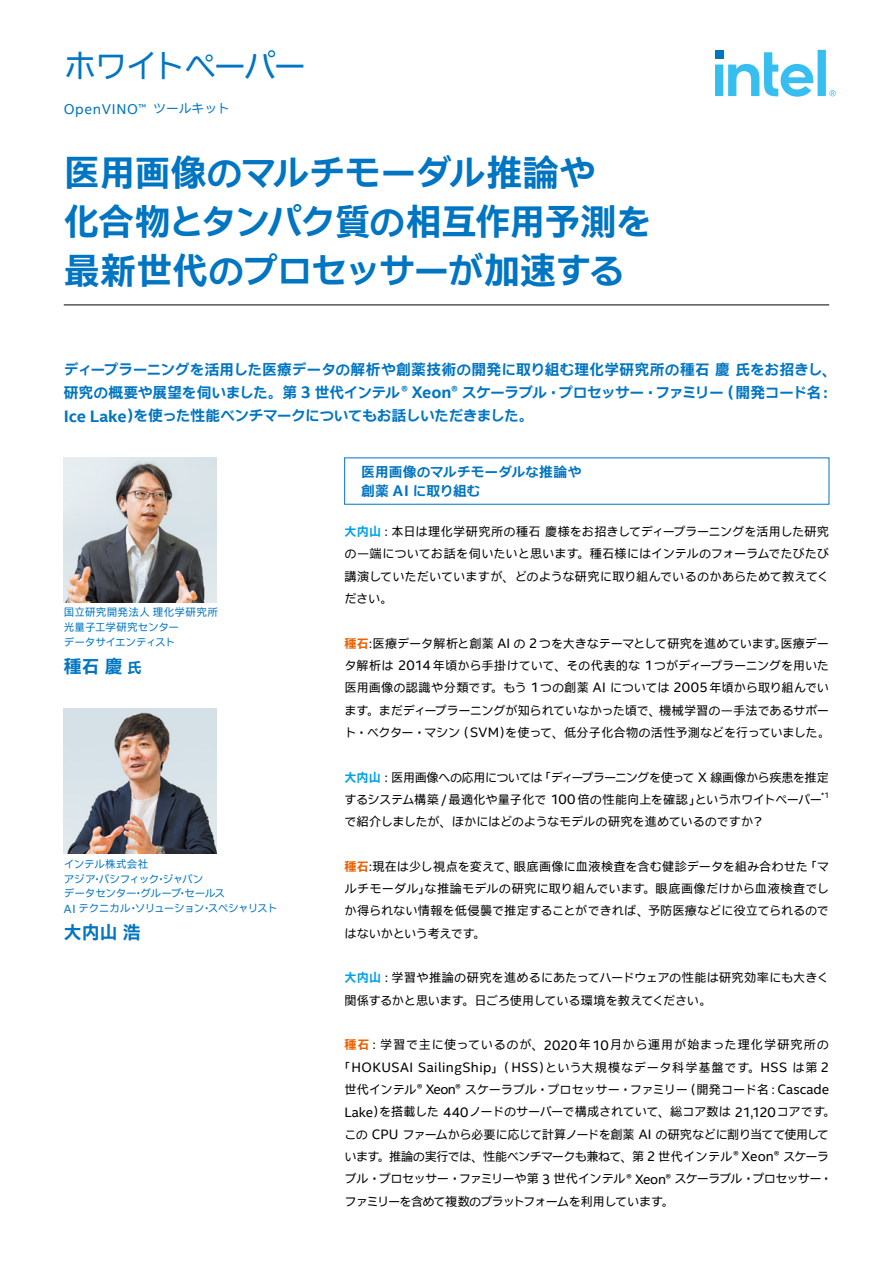
<style>
.page{position:relative;width:893px;height:1263px;background:#fff}
.page>*{position:absolute;margin:0;border:0;box-sizing:border-box;transform-origin:0 0}
.t1{font:700 36.15px/48.9px "Intel Clear Jpn";letter-spacing:-.03em;color:#0075c2}
.t2{font:33px "Intel Clear Jpn";letter-spacing:-.09em;color:#0075c2}
.t3{font:700 18px "Intel Clear Jpn";color:#0075c2}
.t4{font:700 14.85px/23.4px "Intel Clear Jpn";letter-spacing:-.025em;color:#0075c2}
.t5{font:14.25px "Intel Clear";letter-spacing:.045em;color:#0075c2}
.t6{font:700 13.8px/19.2px "Intel Clear Jpn";color:#0075c2}
.t7{font:13.65px "Intel Clear";letter-spacing:.03em;color:#000}
.t8{font:12.15px/22.4px "Intel Clear Jpn";letter-spacing:-.025em;color:#000;text-align:justify}
.t9{font:12.15px/22.4px "Intel Clear Jpn";letter-spacing:-.045em;color:#000}
.t10{font:12.15px "Intel Clear Jpn";letter-spacing:.055em;color:#000}
.t11{font:10.65px/14.9px "Intel Clear Jpn";letter-spacing:-.045em;color:#0075c2}
.t12{font:10.65px/14.9px "Intel Clear Jpn";letter-spacing:-.02em;color:#0075c2}
.t13{font:7.95px "Intel Clear";color:#000}
.s1{font-family:"Intel Clear Jpn";font-size:12.75px}
.s2{font-family:"Intel Clear";font-size:17.1px}
.s3{font-family:"Intel Clear";font-size:16.65px}
.s4{font-size:14.85px}
.s5{font-family:"Intel Clear";font-size:11.85px}
.s6{font-family:"Intel Clear";font-size:15.45px}
.s7{font-weight:700;color:#00a0e9}
.s8{font-weight:700;color:#eb6100}
.s9{font-family:"Intel Clear";font-size:13.65px}
.s10{font-family:"Intel Clear";font-size:14.1px}
.s11{font-size:8.25px}
.s12{font-family:"Intel Clear Jpn";font-size:12.15px}
.s13{font-size:14.1px}
</style>
<div class="page">
<svg style="left:715px;top:50px;width:121px;height:47px"></svg>
<hr style="left:64px;top:305px;width:765px;height:1px;background:#000">
<img style="left:64px;top:458px;width:153px;height:145px">
<img style="left:64px;top:709px;width:153px;height:144px">
<h2 class="t2" style="left:64px;top:45px;width:244px">ホワイトペーパー</h2>
<p class="t5" style="left:64px;top:100px;width:168px">OpenVINO™ <span class="s1">ツールキット</span></p>
<h1 class="t1" style="left:64px;top:149px;width:590px">医用画像のマルチモーダル推論や<br>化合物とタンパク質の相互作用予測を最新世代のプロセッサーが加速する</h1>
<p class="t4" style="left:64px;top:358px;width:774px">ディープラーニングを活用した医療データの解析や創薬技術の開発に取り組む理化学研究所の種石慶氏をお招きし、研究の概要や展望を伺いました。第 <span class="s2">3</span> 世代インテル<span class="s3">® Xeon®</span> スケーラブル・プロセッサー・ファミリー（開発コード名：<br><span class="s3">Ice Lake</span>）を使った性能ベンチマークについてもお話しいただきました。</p>
<p class="t12" style="left:64px;top:605px;width:156px">国立研究開発法人理化学研究所光量子工学研究センター<br>データサイエンティスト</p>
<h3 class="t3" style="left:64px;top:654px;width:80px">種石慶<span class="s4">氏</span></h3>
<p class="t11" style="left:64px;top:857px;width:215px">インテル株式会社<br>アジア・パシフィック・ジャパン<br>データセンター・グループ・セールス<br><span class="s5">AI</span> テクニカル・ソリューション・スペシャリスト</p>
<h3 class="t3" style="left:64px;top:920px;width:79px">大内山浩</h3>
<p class="t6" style="left:361px;top:462px;width:222px">医用画像のマルチモーダルな推論や創薬 <span class="s6">AI</span> に取り組む</p>
<p class="t8" style="left:344px;top:521px;width:486px"><span class="s7">大内山</span>：本日は理化学研究所の種石慶様をお招きしてディープラーニングを活用した研究の一端についてお話を伺いたいと思います。種石様にはインテルのフォーラムでたびたび講演していただいていますが、どのような研究に取り組んでいるのかあらためて教えてください。</p>
<p class="t8" style="left:344px;top:632px;width:487px"><span class="s8">種石</span>：医療データ解析と創薬 <span class="s9">AI</span> の <span class="s10">2</span>つを大きなテーマとして研究を進めています。医療データ解析は <span class="s10">2014</span> 年頃から手掛けていて、その代表的な <span class="s10">1</span>つがディープラーニングを用いた医用画像の認識や分類です。もう <span class="s10">1</span>つの創薬 <span class="s9">AI</span> については <span class="s10">2005</span>年頃から取り組んでいます。まだディープラーニングが知られていなかった頃で、機械学習の一手法であるサポート・ベクター・マシン（<span class="s9">SVM</span>）を使って、低分子化合物の活性予測などを行っていました。</p>
<p class="t8" style="left:344px;top:766px;width:486px"><span class="s7">大内山</span>：医用画像への応用については「ディープラーニングを使って <span class="s9">X</span> 線画像から疾患を推定するシステム構築／最適化や量子化で <span class="s10">100</span> 倍の性能向上を確認」というホワイトペーパー</p>
<p class="t13" style="left:821px;top:790px;width:10px">*<span class="s11">1</span></p>
<p class="t8" style="left:344px;top:811px;width:421px">で紹介しましたが、ほかにはどのようなモデルの研究を進めているのですか？</p>
<p class="t8" style="left:344px;top:855px;width:486px"><span class="s8">種石</span>：現在は少し視点を変えて、眼底画像に血液検査を含む健診データを組み合わせた「マルチモーダル」な推論モデルの研究に取り組んでいます。眼底画像だけから血液検査でしか得られない情報を低侵襲で推定することができれば、予防医療などに役立てられるのではないかという考えです。</p>
<p class="t8" style="left:344px;top:967px;width:486px"><span class="s7">大内山</span>：学習や推論の研究を進めるにあたってハードウェアの性能は研究効率にも大きく関係するかと思います。日ごろ使用している環境を教えてください。</p>
<p class="t10" style="left:344px;top:1037px;width:486px"><span class="s8">種石</span>：学習で主に使っているのが、<span class="s10">2020</span>年<span class="s10">10</span>月から運用が始まった理化学研究所の</p>
<p class="t7" style="left:338px;top:1059px;width:492px"><span class="s12">「</span>HOKUSAI SailingShip<span class="s12">」（</span>HSS<span class="s12">）という大規模なデータ科学基盤です。</span>HSS <span class="s12">は第</span> <span class="s13">2</span></p>
<p class="t9" style="left:344px;top:1079px;width:492px">世代インテル<span class="s9">® Xeon®</span> スケーラブル・プロセッサー・ファミリー（開発コード名：<span class="s9">Cascade Lake</span>）を搭載した <span class="s10">440</span>ノードのサーバーで構成されていて、総コア数は <span class="s10">21</span><span class="s9">,</span><span class="s10">120</span>コアです。この <span class="s9">CPU</span> ファームから必要に応じて計算ノードを創薬 <span class="s9">AI</span> の研究などに割り当てて使用しています。推論の実行では、性能ベンチマークも兼ねて、第 <span class="s10">2</span> 世代インテル<span class="s9">® Xeon®</span> スケーラブル・プロセッサー・ファミリーや第 <span class="s10">3</span> 世代インテル<span class="s9">® Xeon®</span> スケーラブル・プロセッサー・ファミリーを含めて複数のプラットフォームを利用しています。</p>
</div>
